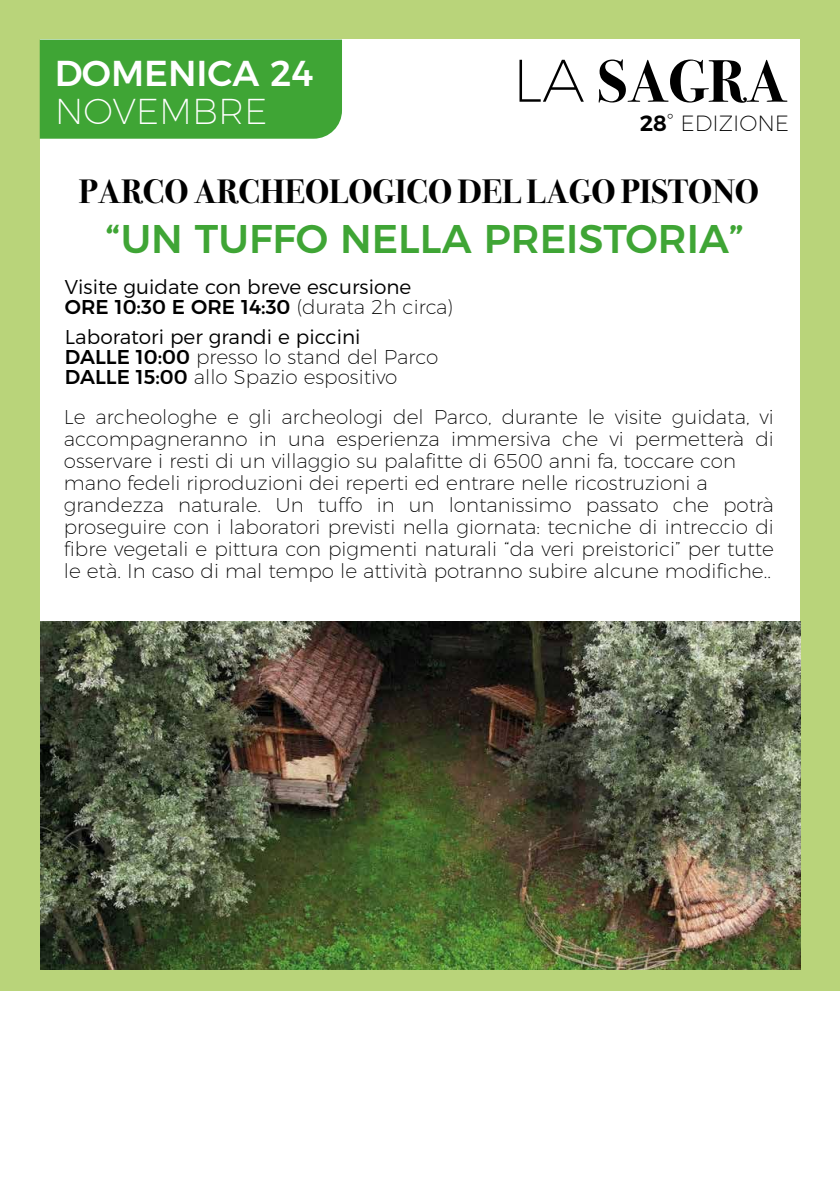
<style>
.page{position:relative;width:840px;height:1191px;background:#fff}
.page>*{position:absolute;margin:0;border:0;box-sizing:border-box;transform-origin:0 0}
.t1{font:700 60px "Bodoni Svty Two OSITCTT";color:#000}
.t2{font:500 40px "Montserrat";color:#3fa535}
.t3{font:500 36px "Montserrat";color:#fff}
.t4{font:200 36px "Montserrat";color:#fff}
.t5{font:700 34px "Bodoni Svty Two OSITCTT";color:#000}
.t6{font:200 22px "Montserrat";color:#000}
.t7{font:200 20px/22px "Montserrat";color:#000}
.t8{font:300 20px/20.2px "Montserrat";color:#000}
.s1{font-family:"Montserrat";font-weight:200}
.s2{font-weight:600}
.s3{font-weight:500}
.s4{font-weight:200}
.s5{font-weight:300}
</style>
<div class="page">
<div style="left:0;top:0;width:839px;height:1191px;background:#b9d47a"></div>
<div style="left:40px;top:40px;width:759px;height:929px;background:#fff"></div>
<div style="left:40px;top:40px;width:302px;height:99px;background:#3fa535"></div>
<div style="left:0;top:991px;width:839px;height:200px;background:#fff"></div>
<img style="left:41px;top:622px;width:759px;height:347px">
<h3 class="t3" style="left:55px;top:44px;width:260px">DOMENICA 24</h3>
<h1 class="t1" style="left:512px;top:46px;width:276px"><span class="s1">LA</span> SAGRA</h1>
<h3 class="t4" style="left:55px;top:84px;width:214px">NOVEMBRE</h3>
<p class="t6" style="left:639px;top:106px;width:151px"><span class="s2">28</span>˚ EDIZIONE</p>
<h3 class="t5" style="left:79px;top:171px;width:681px">PARCO ARCHEOLOGICO DEL LAGO PISTONO</h3>
<h2 class="t2" style="left:105px;top:206px;width:639px">“UN TUFFO NELLA PREISTORIA”</h2>
<p class="t8" style="left:65px;top:275px;width:390px">Visite guidate con breve escursione<br><span class="s3">ORE 10:30 E ORE 14:30</span> <span class="s4">(durata 2h circa)</span></p>
<p class="t7" style="left:65px;top:325px;width:375px;line-height:20px"><span class="s5">Laboratori per grandi e piccini<br></span><span class="s3">DALLE 10:00</span> presso lo stand del Parco<br><span class="s3">DALLE 15:00</span> allo Spazio espositivo</p>
<p class="t7" style="left:64px;top:404px;width:711px">Le archeologhe e gli archeologi del Parco, durante le visite guidata, vi accompagneranno in una esperienza immersiva che vi permetterà di osservare i resti di un villaggio su palafitte di 6500 anni fa, toccare con mano fedeli riproduzioni dei reperti ed entrare nelle ricostruzioni a grandezza naturale. Un tuffo in un lontanissimo passato che potrà proseguire con i laboratori previsti nella giornata: tecniche di intreccio di fibre vegetali e pittura con pigmenti naturali “da veri preistorici” per tutte le età. In caso di mal tempo le attività potranno subire alcune modifiche..</p>
</div>
